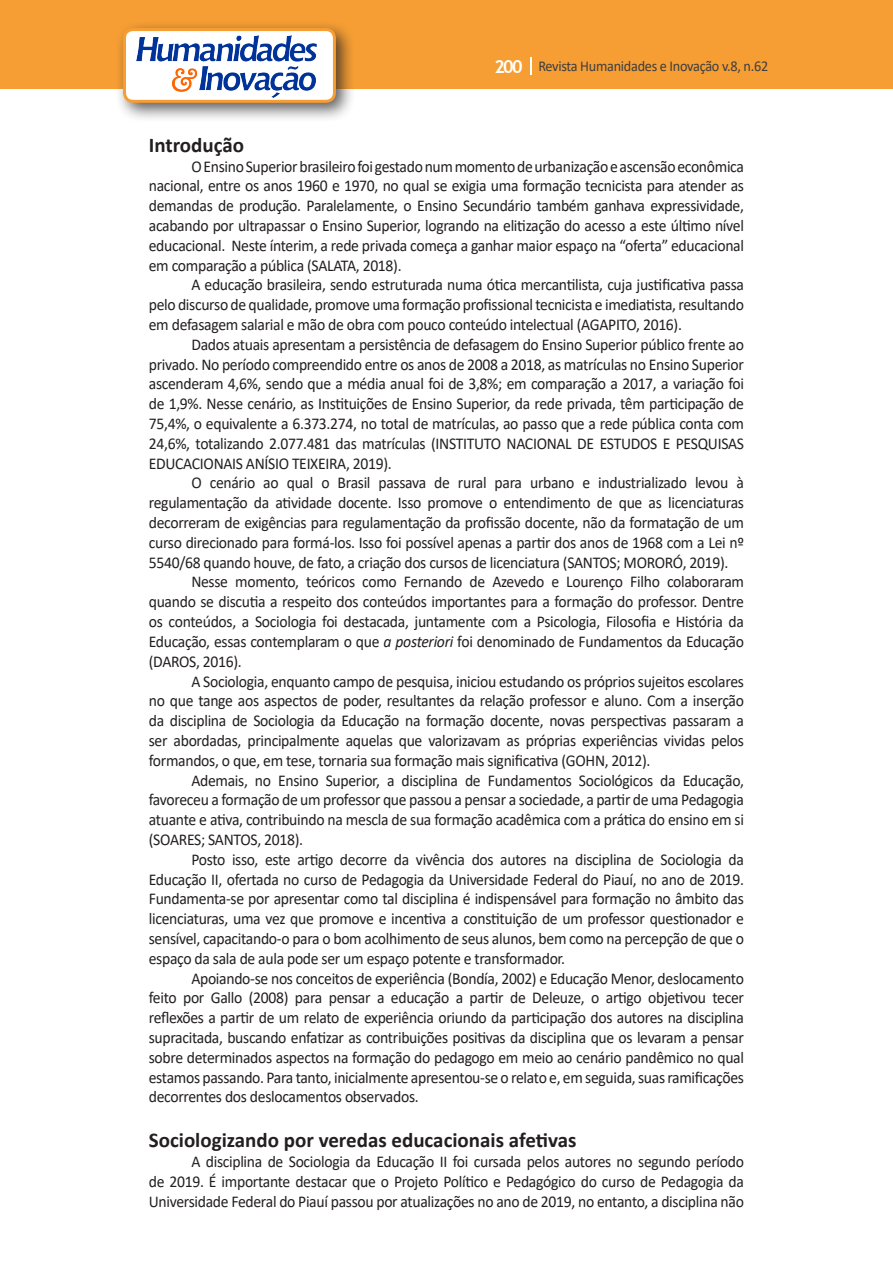
<style>
.page{position:relative;width:893px;height:1263px;background:#fff}
.page>*{position:absolute;margin:0;border:0;box-sizing:border-box;transform-origin:0 0}
.Titulo_2{font:700 21px "Calibri";color:#231f20}
.texto{font:16.5px/19.8px "Calibri";letter-spacing:-.02em;color:#231f20;text-align:justify;scale:.95 1}
.t1{font:15px "Calibri";letter-spacing:-.02em;color:#3e3e3f;scale:.95 1}
.s1{font-family:"Trebuchet MS";font-weight:700;font-size:18px;color:#fff}
.s2{font-style:italic}
</style>
<div class="page">
<div style="left:0;top:0;width:893px;height:88px;background:#f69e34"></div>
<svg style="left:530px;top:57px;width:2px;height:18px"></svg>
<div style="left:115px;top:20px;width:241px;height:103px;background:#231f20;opacity:.75"></div>
<div style="left:125px;top:30px;width:209px;height:71px;background:#fff;border-radius:9px"></div>
<div style="left:123px;top:28px;width:213px;height:75px;border:3px solid #f69e34;border-radius:9px"></div>
<img style="left:136px;top:36px;width:181px;height:61px">
<p class="t1" style="left:495px;top:56px;width:290px"><span class="s1">200</span> Revista Humanidades e Inovação v.8, n.62</p>
<p class="Titulo_2" style="left:149px;top:130px;width:97px">Introdução</p>
<p class="texto" style="left:149px;top:156px;width:628px;text-indent:43px">O Ensino Superior brasileiro foi gestado num momento de urbanização e ascensão econômica nacional, entre os anos 1960 e 1970, no qual se exigia uma formação tecnicista para atender as demandas de produção. Paralelamente, o Ensino Secundário também ganhava expressividade, acabando por ultrapassar o Ensino Superior, logrando na elitização do acesso a este último nível educacional. Neste ínterim, a rede privada começa a ganhar maior espaço na “oferta” educacional em comparação a pública (SALATA, 2018).</p>
<p class="texto" style="left:149px;top:275px;width:628px;text-indent:43px">A educação brasileira, sendo estruturada numa ótica mercantilista, cuja justificativa passa pelo discurso de qualidade, promove uma formação profissional tecnicista e imediatista, resultando em defasagem salarial e mão de obra com pouco conteúdo intelectual (AGAPITO, 2016).</p>
<p class="texto" style="left:149px;top:334px;width:628px;text-indent:43px">Dados atuais apresentam a persistência de defasagem do Ensino Superior público frente ao privado. No período compreendido entre os anos de 2008 a 2018, as matrículas no Ensino Superior ascenderam 4,6%, sendo que a média anual foi de 3,8%; em comparação a 2017, a variação foi de 1,9%. Nesse cenário, as Instituições de Ensino Superior, da rede privada, têm participação de 75,4%, o equivalente a 6.373.274, no total de matrículas, ao passo que a rede pública conta com 24,6%, totalizando 2.077.481 das matrículas (INSTITUTO NACIONAL DE ESTUDOS E PESQUISAS EDUCACIONAIS ANÍSIO TEIXEIRA, 2019).</p>
<p class="texto" style="left:149px;top:473px;width:628px;text-indent:43px">O cenário ao qual o Brasil passava de rural para urbano e industrializado levou à regulamentação da atividade docente. Isso promove o entendimento de que as licenciaturas decorreram de exigências para regulamentação da profissão docente, não da formatação de um curso direcionado para formá-los. Isso foi possível apenas a partir dos anos de 1968 com a Lei nº 5540/68 quando houve, de fato, a criação dos cursos de licenciatura (SANTOS; MORORÓ, 2019).</p>
<p class="texto" style="left:149px;top:572px;width:628px;text-indent:43px">Nesse momento, teóricos como Fernando de Azevedo e Lourenço Filho colaboraram quando se discutia a respeito dos conteúdos importantes para a formação do professor. Dentre os conteúdos, a Sociologia foi destacada, juntamente com a Psicologia, Filosofia e História da Educação, essas contemplaram o que <span class="s2">a posteriori</span> foi denominado de Fundamentos da Educação (DAROS, 2016).</p>
<p class="texto" style="left:149px;top:671px;width:628px;text-indent:43px">A Sociologia, enquanto campo de pesquisa, iniciou estudando os próprios sujeitos escolares no que tange aos aspectos de poder, resultantes da relação professor e aluno. Com a inserção da disciplina de Sociologia da Educação na formação docente, novas perspectivas passaram a ser abordadas, principalmente aquelas que valorizavam as próprias experiências vividas pelos formandos, o que, em tese, tornaria sua formação mais significativa (GOHN, 2012).</p>
<p class="texto" style="left:149px;top:770px;width:628px;text-indent:43px">Ademais, no Ensino Superior, a disciplina de Fundamentos Sociológicos da Educação, favoreceu a formação de um professor que passou a pensar a sociedade, a partir de uma Pedagogia atuante e ativa, contribuindo na mescla de sua formação acadêmica com a prática do ensino em si (SOARES; SANTOS, 2018).</p>
<p class="texto" style="left:149px;top:849px;width:628px;text-indent:43px">Posto isso, este artigo decorre da vivência dos autores na disciplina de Sociologia da Educação II, ofertada no curso de Pedagogia da Universidade Federal do Piauí, no ano de 2019.<br>Fundamenta-se por apresentar como tal disciplina é indispensável para formação no âmbito das licenciaturas, uma vez que promove e incentiva a constituição de um professor questionador e sensível, capacitando-o para o bom acolhimento de seus alunos, bem como na percepção de que o espaço da sala de aula pode ser um espaço potente e transformador.</p>
<p class="texto" style="left:149px;top:968px;width:628px;text-indent:43px">Apoiando-se nos conceitos de experiência (Bondía, 2002) e Educação Menor, deslocamento feito por Gallo (2008) para pensar a educação a partir de Deleuze, o artigo objetivou tecer reflexões a partir de um relato de experiência oriundo da participação dos autores na disciplina supracitada, buscando enfatizar as contribuições positivas da disciplina que os levaram a pensar sobre determinados aspectos na formação do pedagogo em meio ao cenário pandêmico no qual estamos passando. Para tanto, inicialmente apresentou-se o relato e, em seguida, suas ramificações decorrentes dos deslocamentos observados.</p>
<p class="Titulo_2" style="left:149px;top:1125px;width:429px">Sociologizando por veredas educacionais afetivas</p>
<p class="texto" style="left:149px;top:1151px;width:628px;text-indent:43px">A disciplina de Sociologia da Educação II foi cursada pelos autores no segundo período de 2019. É importante destacar que o Projeto Político e Pedagógico do curso de Pedagogia da Universidade Federal do Piauí passou por atualizações no ano de 2019, no entanto, a disciplina não</p>
</div>
